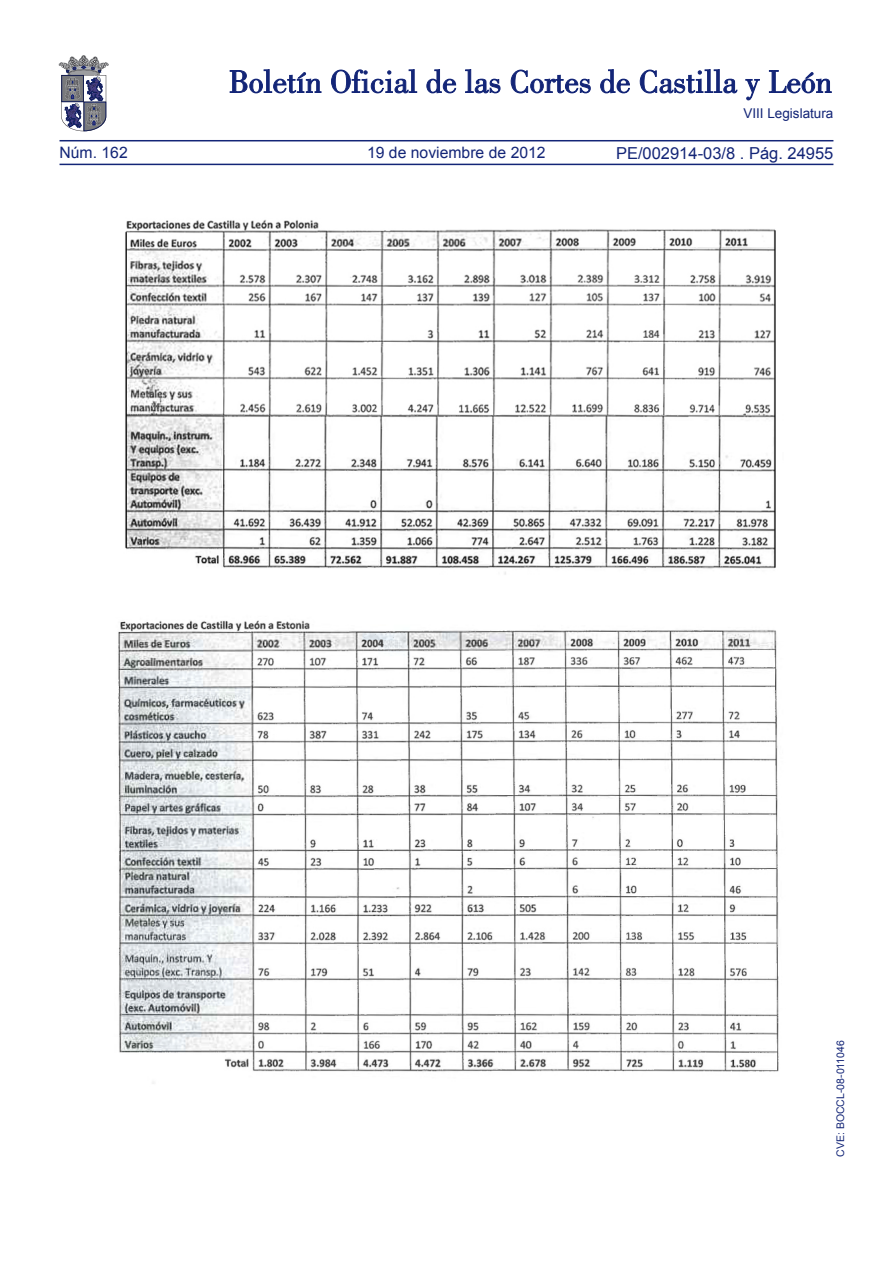
<style>
.page{position:relative;width:893px;height:1263px;background:#fff}
.page>*{position:absolute;margin:0;border:0;box-sizing:border-box;transform-origin:0 0}
.t1{font:16.5px "Arial";color:#132577}
.t2{font:15.75px "Arial";color:#132577}
.t3{font:13.5px "Arial";color:#132577}
.TEXTO_NORMAL{font:10.5px "Arial";color:#132577}
</style>
<div class="page">
<hr style="left:60px;top:164px;width:773px;height:1px;background:#132577">
<hr style="left:60px;top:140px;width:773px;height:1px;background:#132577">
<svg style="left:230px;top:69px;width:91px;height:24px"></svg>
<svg style="left:331px;top:69px;width:86px;height:24px"></svg>
<svg style="left:426px;top:69px;width:30px;height:24px"></svg>
<svg style="left:465px;top:69px;width:35px;height:24px"></svg>
<svg style="left:511px;top:70px;width:80px;height:23px"></svg>
<svg style="left:600px;top:69px;width:30px;height:24px"></svg>
<svg style="left:640px;top:69px;width:97px;height:24px"></svg>
<svg style="left:745px;top:79px;width:15px;height:21px"></svg>
<svg style="left:769px;top:70px;width:62px;height:23px"></svg>
<svg style="left:59px;top:55px;width:49px;height:76px"></svg>
<img style="left:125px;top:220px;width:651px;height:29px">
<img style="left:118px;top:620px;width:661px;height:464px">
<img style="left:125px;top:249px;width:651px;height:326px">
<p class="t2" style="left:60px;top:142px;width:70px">Núm. 162</p>
<p class="t2" style="left:367px;top:142px;width:180px">19 de noviembre de 2012</p>
<p class="t3" style="left:743px;top:105px;width:92px">VIII Legislatura</p>
<p class="t1" style="left:616px;top:142px;width:219px">PE/002914-03/8 . Pág. 24955</p>
<p class="TEXTO_NORMAL" style="left:834px;top:1157px;width:118px;rotate:-90deg">CVE: BOCCL-08-011046</p>
</div>
